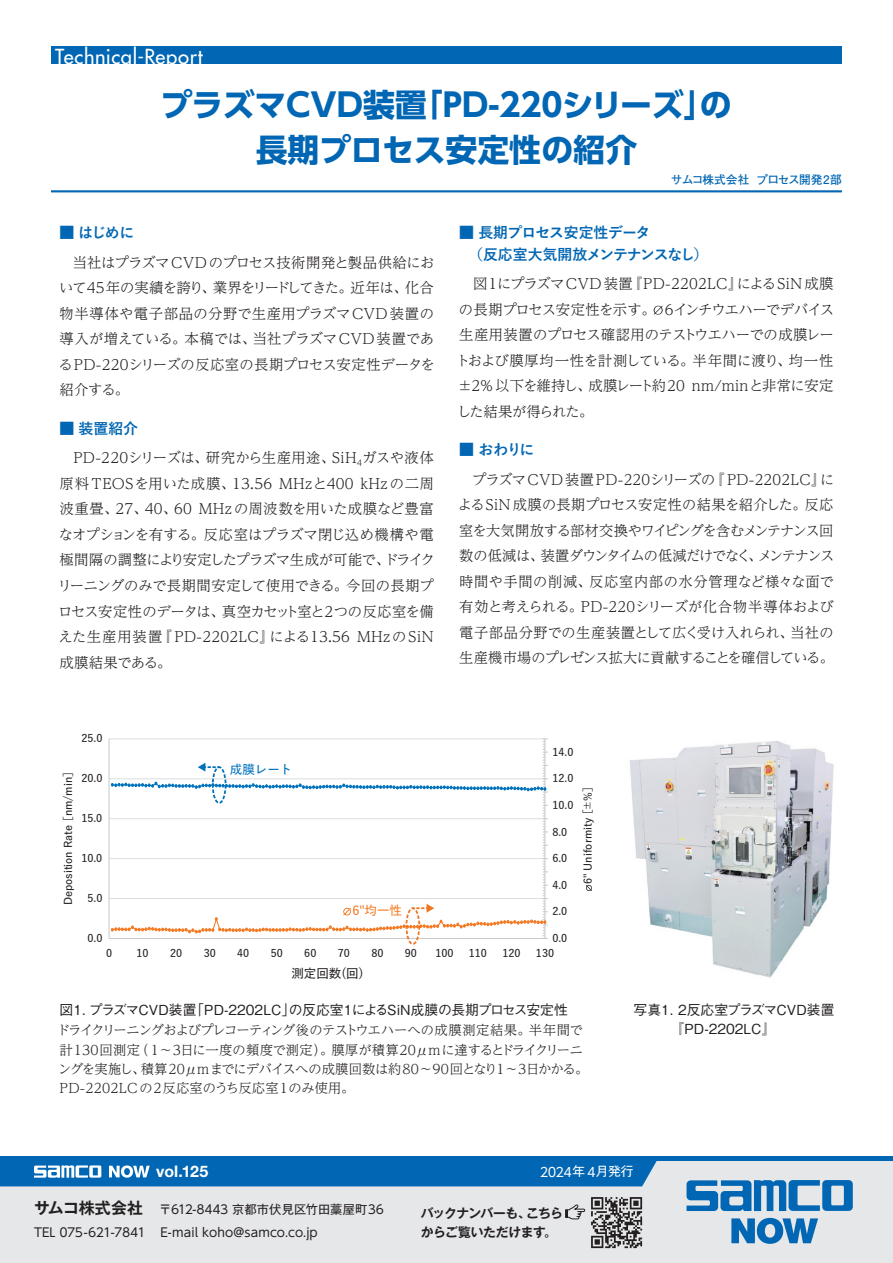
<style>
.page{position:relative;width:893px;height:1263px;background:#fff}
.page>*{position:absolute;margin:0;border:0;box-sizing:border-box;transform-origin:0 0}
.t1{font:700 31.95px/44.7px "UD Shin Go Pr 6";color:#0166b3;text-align:center}
.t2{font:500 20.25px "Futura Std";letter-spacing:.03em;color:#fff}
.t3{font:700 15.9px "Helvetica Neue LT Std";color:#fff}
.t4{font:700 14.85px/21.3px "Yu Go Pr 6 N";letter-spacing:-.045em;color:#0166b3}
.t5{font:300 14.4px/25.5px "UD Reimin Pr 6";letter-spacing:-.01em;color:#231f20;text-align:justify}
.t6{font:500 13.8px/19.2px "Gothic BBB Pr 6";color:#231f20}
.t7{font:300 13.35px/19.2px "UD Reimin Pr 6";letter-spacing:-.01em;color:#231f20}
.t8{font:700 12.75px/19.2px "Gothic MB101 Pr 6 De";letter-spacing:-.035em;color:#231f20}
.t9{font:12.75px "MO Clear Tone SG";color:#fff}
.t10{font:600 12.45px "Yu Go Pr 6 N";color:#231f20}
.t11{font:600 12.45px "Yu Go Pr 6 N";color:#0072bc}
.t12{font:600 12.45px "Yu Go Pr 6 N";color:#f47921}
.t13{font:12.15px "MO Clear Tone SG";letter-spacing:.01em;color:#231f20}
.t14{font:12.15px "Gothic MB101 Pr 6";color:#231f20}
.t15{font:700 11.7px "Futo Go B101 Pr 6";letter-spacing:-.065em;color:#0166b3}
.t16{font:600 10.65px "Yu Go Pr 6 N";color:#231f20}
.s1{font-family:"Gothic MB101 Pr 6"}
.s2{font-family:"Gothic MB101 Pr 6 De";font-weight:700;font-size:15.9px}
.s3{font-family:"MO Clear Tone SG"}
</style>
<div class="page">
<div style="left:0;top:1157px;width:893px;height:106px;background:#e6e7e9"></div>
<hr style="left:0;top:1157px;width:893px;height:4px;background:#0166b3">
<svg style="left:686px;top:1180px;width:167px;height:31px"></svg>
<svg style="left:731px;top:1218px;width:87px;height:26px"></svg>
<svg style="left:0;top:1161px;width:657px;height:25px;background:#0f6eb7"></svg>
<svg style="left:591px;top:1197px;width:51px;height:51px"></svg>
<svg style="left:565px;top:1204px;width:20px;height:16px"></svg>
<hr style="left:51px;top:190px;width:791px;height:2px;background:#0166b3">
<svg style="left:654px;top:306px;width:9px;height:9px"></svg>
<div style="left:51px;top:47px;width:791px;height:17px;background:#0166b3"></div>
<hr style="left:109px;top:898px;width:436px;height:1px;background:#dcdddf">
<hr style="left:109px;top:858px;width:436px;height:1px;background:#dcdddf">
<hr style="left:109px;top:818px;width:436px;height:1px;background:#dcdddf">
<hr style="left:109px;top:778px;width:436px;height:1px;background:#dcdddf">
<hr style="left:109px;top:739px;width:436px;height:1px;background:#dcdddf">
<hr style="left:109px;top:739px;width:1px;height:199px;background:#c7c8ca">
<hr style="left:109px;top:938px;width:436px;height:1px;background:#c7c8ca">
<div style="left:405px;top:907px;width:15px;height:38px;border:2px dashed #ee7723;border-radius:50%"></div>
<svg style="left:111px;top:739px;width:437px;height:200px"></svg>
<svg style="left:586px;top:885px;width:6px;height:6px"></svg>
<img style="left:629px;top:741px;width:205px;height:237px">
<h2 class="t2" style="left:55px;top:44px;width:149px">Technical-Report</h2>
<h1 class="t1" style="left:160px;top:82px;width:573px">プラズマCVD装置「PD-220シリーズ」の長期プロセス安定性の紹介</h1>
<p class="t15" style="left:671px;top:170px;width:173px">サムコ株式会社 プロセス開発2部</p>
<p class="t4" style="left:60px;top:223px;width:76px">▪ はじめに</p>
<p class="t5" style="left:58px;top:249px;width:378px;text-indent:14px">当社はプラズマCVDのプロセス技術開発と製品供給において45年の実績を誇り、業界をリードしてきた。近年は、化合物半導体や電子部品の分野で生産用プラズマCVD装置の導入が増えている。本稿では、当社プラズマCVD 装置であるPD-220シリーズの反応室の長期プロセス安定性データを紹介する。</p>
<p class="t4" style="left:60px;top:418px;width:80px">▪ 装置紹介</p>
<p class="t5" style="left:57px;top:445px;width:379px;text-indent:16px">PD-220シリーズは、研究から生産用途、SiH<sub>4</sub>ガスや液体原料TEOSを用いた成膜、13.56 MHzと400 kHzの二周波重畳、27、40、60 MHzの周波数を用いた成膜など豊富なオプションを有する。反応室はプラズマ閉じ込め機構や電極間隔の調整により安定したプラズマ生成が可能で、ドライクリーニングのみで長期間安定して使用できる。今回の長期プロセス安定性のデータは、真空カセット室と2つの反応室を備えた生産用装置『 PD-2202LC』による13.56 MHzのSiN成膜結果である。</p>
<p class="t4" style="left:459px;top:223px;width:251px">▪ 長期プロセス安定性データ<br>　（反応室大気開放メンテナンスなし）</p>
<p class="t5" style="left:456px;top:270px;width:380px;text-indent:17px">図1にプラズマCVD装置『PD-2202LC』によるSiN成膜の長期プロセス安定性を示す。 6インチウエハーでデバイス生産用装置のプロセス確認用のテストウエハーでの成膜レートおよび膜厚均一性を計測している。半年間に渡り、均一性±2%以下を維持し、成膜レート約20 nm/minと非常に安定した結果が得られた。</p>
<p class="t4" style="left:459px;top:440px;width:77px">▪ おわりに</p>
<p class="t5" style="left:458px;top:466px;width:378px;text-indent:14px">プラズマCVD装置PD-220シリーズの『 PD-2202LC』によるSiN成膜の長期プロセス安定性の結果を紹介した。反応室を大気開放する部材交換やワイピングを含むメンテナンス回数の低減は、装置ダウンタイムの低減だけでなく、メンテナンス時間や手間の削減、反応室内部の水分管理など様々な面で有効と考えられる。PD-220シリーズが化合物半導体および電子部品分野での生産装置として広く受け入れられ、当社の生産機市場のプレゼンス拡大に貢献することを確信している。</p>
<p class="t16" style="left:81px;top:729px;width:22px">25.0</p>
<p class="t16" style="left:58px;top:905px;width:141px;rotate:-90deg">Deposition Rate ［nm/min］</p>
<p class="t16" style="left:81px;top:768px;width:22px">20.0</p>
<p class="t16" style="left:81px;top:808px;width:22px">15.0</p>
<p class="t16" style="left:81px;top:848px;width:22px">10.0</p>
<p class="t16" style="left:87px;top:888px;width:16px">5.0</p>
<p class="t16" style="left:88px;top:928px;width:16px">0.0</p>
<p class="t11" style="left:230px;top:758px;width:64px">成膜レート</p>
<p class="t12" style="left:352px;top:899px;width:51px">6"均一性</p>
<p class="t16" style="left:552px;top:742px;width:22px">14.0</p>
<p class="t16" style="left:552px;top:768px;width:22px">12.0</p>
<p class="t16" style="left:552px;top:795px;width:22px">10.0</p>
<p class="t16" style="left:552px;top:822px;width:16px">8.0</p>
<p class="t16" style="left:552px;top:848px;width:16px">6.0</p>
<p class="t16" style="left:552px;top:875px;width:16px">4.0</p>
<p class="t16" style="left:552px;top:901px;width:16px">2.0</p>
<p class="t16" style="left:552px;top:928px;width:16px">0.0</p>
<p class="t16" style="left:578px;top:884px;width:104px;rotate:-90deg">6" Uniformity ［±%］</p>
<p class="t16" style="left:106px;top:943px;width:8px">0</p>
<p class="t16" style="left:137px;top:943px;width:14px">10</p>
<p class="t16" style="left:170px;top:943px;width:14px">20</p>
<p class="t16" style="left:204px;top:943px;width:14px">30</p>
<p class="t16" style="left:237px;top:943px;width:14px">40</p>
<p class="t16" style="left:271px;top:943px;width:14px">50</p>
<p class="t16" style="left:304px;top:943px;width:14px">60</p>
<p class="t16" style="left:338px;top:943px;width:14px">70</p>
<p class="t16" style="left:371px;top:943px;width:14px">80</p>
<p class="t16" style="left:405px;top:943px;width:14px">90</p>
<p class="t16" style="left:435px;top:943px;width:20px">100</p>
<p class="t16" style="left:469px;top:943px;width:20px">110</p>
<p class="t16" style="left:502px;top:943px;width:20px">120</p>
<p class="t16" style="left:536px;top:943px;width:20px">130</p>
<p class="t10" style="left:291px;top:961px;width:74px">測定回数(回)</p>
<p class="t6" style="left:60px;top:999px;width:510px">図1. プラズマCVD装置「PD-2202LC」の反応室1によるSiN成膜の長期プロセス安定性</p>
<p class="t7" style="left:57px;top:1020px;width:533px">ドライクリーニングおよびプレコーティング後のテストウエハーへの成膜測定結果。半年間で計130回測定（1〜3日に一度の頻度で測定）。膜厚が積算20μmに達するとドライクリーニングを実施し、積算20μmまでにデバイスへの成膜回数は約80～ 90回となり1～ 3日かかる。PD-2202LCの2反応室のうち反応室1のみ使用。</p>
<p class="t6" style="left:634px;top:999px;width:202px">写真1. 2反応室プラズマCVD装置　　　『PD-2202LC』</p>
<p class="t3" style="left:156px;top:1162px;width:53px">vol.125</p>
<p class="t9" style="left:540px;top:1163px;width:95px">2024<span class="s1">年</span> 4<span class="s1">月発行</span></p>
<p class="t14" style="left:34px;top:1199px;width:351px"><span class="s2">サムコ株式会社　</span>〒<span class="s3">612-8443</span> 京都市伏見区竹田藁屋町<span class="s3">36</span></p>
<p class="t13" style="left:34px;top:1224px;width:285px">TEL 075-621-7841 E-mail koho@samco.co.jp</p>
<p class="t8" style="left:421px;top:1203px;width:143px">バックナンバーも、こちらからご覧いただけます。</p>
</div>
